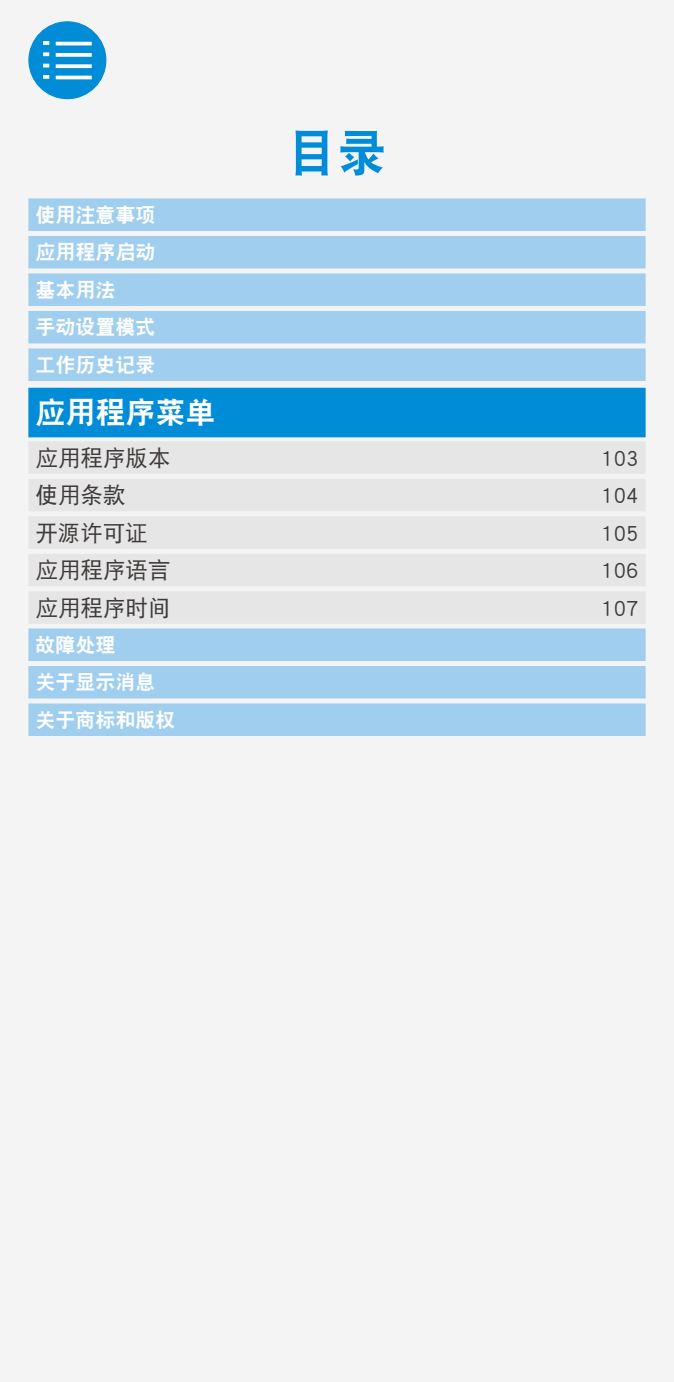
<style>
.page{position:relative;width:674px;height:1382px;background:#fff}
.page>*{position:absolute;margin:0;border:0;box-sizing:border-box;transform-origin:0 0}
.t1{font:50px "DF Hei GB W9";color:#008cd6}
.t2{font:30px "DF Hei GB W9";color:#fff}
.t3{font:22.5px "DF Hei GB W5";color:#3e3a39}
.t4{font:20px/37.5px "DF Hei GB W9";color:#fff}
</style>
<div class="page">
<div style="left:0;top:0;width:673px;height:1382px;background:#f4f4f4"></div>
<div style="left:29px;top:22px;width:77px;height:77px;background:#008cd6;border-radius:50%"></div>
<div style="left:28px;top:21px;width:78px;height:78px;border:1px solid #008cd6;border-radius:50%"></div>
<hr style="left:56px;top:42px;width:36px;height:3px;background:#fff">
<svg style="left:43px;top:41px;width:6px;height:4px"></svg>
<svg style="left:56px;top:53px;width:36px;height:4px"></svg>
<svg style="left:43px;top:52px;width:6px;height:4px"></svg>
<svg style="left:56px;top:64px;width:36px;height:4px"></svg>
<svg style="left:43px;top:64px;width:6px;height:3px"></svg>
<hr style="left:56px;top:76px;width:36px;height:3px;background:#fff">
<svg style="left:43px;top:75px;width:6px;height:4px"></svg>
<div style="left:28px;top:198px;width:617px;height:33px;background:#a0ceef"></div>
<div style="left:28px;top:236px;width:617px;height:32px;background:#a0ceef"></div>
<div style="left:28px;top:273px;width:617px;height:33px;background:#a0ceef"></div>
<div style="left:28px;top:311px;width:617px;height:32px;background:#a0ceef"></div>
<div style="left:28px;top:348px;width:617px;height:33px;background:#a0ceef"></div>
<div style="left:28px;top:388px;width:617px;height:49px;background:#008cd6"></div>
<div style="left:28px;top:441px;width:617px;height:33px;background:#e6e6e6"></div>
<div style="left:28px;top:479px;width:617px;height:32px;background:#e6e6e6"></div>
<div style="left:28px;top:516px;width:617px;height:33px;background:#e6e6e6"></div>
<div style="left:28px;top:554px;width:617px;height:32px;background:#e6e6e6"></div>
<div style="left:28px;top:591px;width:617px;height:33px;background:#e6e6e6"></div>
<div style="left:28px;top:628px;width:617px;height:33px;background:#a0ceef"></div>
<div style="left:28px;top:666px;width:617px;height:32px;background:#a0ceef"></div>
<div style="left:28px;top:703px;width:617px;height:33px;background:#a0ceef"></div>
<h1 class="t1" style="left:287px;top:126px;width:101px">目录</h1>
<p class="t4" style="left:35px;top:196px;width:121px">使用注意事项应用程序启动基本用法<br>手动设置模式工作历史记录</p>
<h2 class="t2" style="left:35px;top:396px;width:182px">应用程序菜单</h2>
<p class="t3" style="left:35px;top:445px;width:137px">应用程序版本</p>
<p class="t3" style="left:601px;top:445px;width:39px">103</p>
<p class="t3" style="left:35px;top:483px;width:91px">使用条款</p>
<p class="t3" style="left:601px;top:483px;width:39px">104</p>
<p class="t3" style="left:35px;top:520px;width:114px">开源许可证</p>
<p class="t3" style="left:601px;top:520px;width:39px">105</p>
<p class="t3" style="left:35px;top:558px;width:137px">应用程序语言</p>
<p class="t3" style="left:601px;top:558px;width:39px">106</p>
<p class="t3" style="left:35px;top:595px;width:137px">应用程序时间</p>
<p class="t3" style="left:601px;top:595px;width:39px">107</p>
<p class="t4" style="left:35px;top:626px;width:142px">故障处理<br>关于显示消息关于商标和版权</p>
</div>
